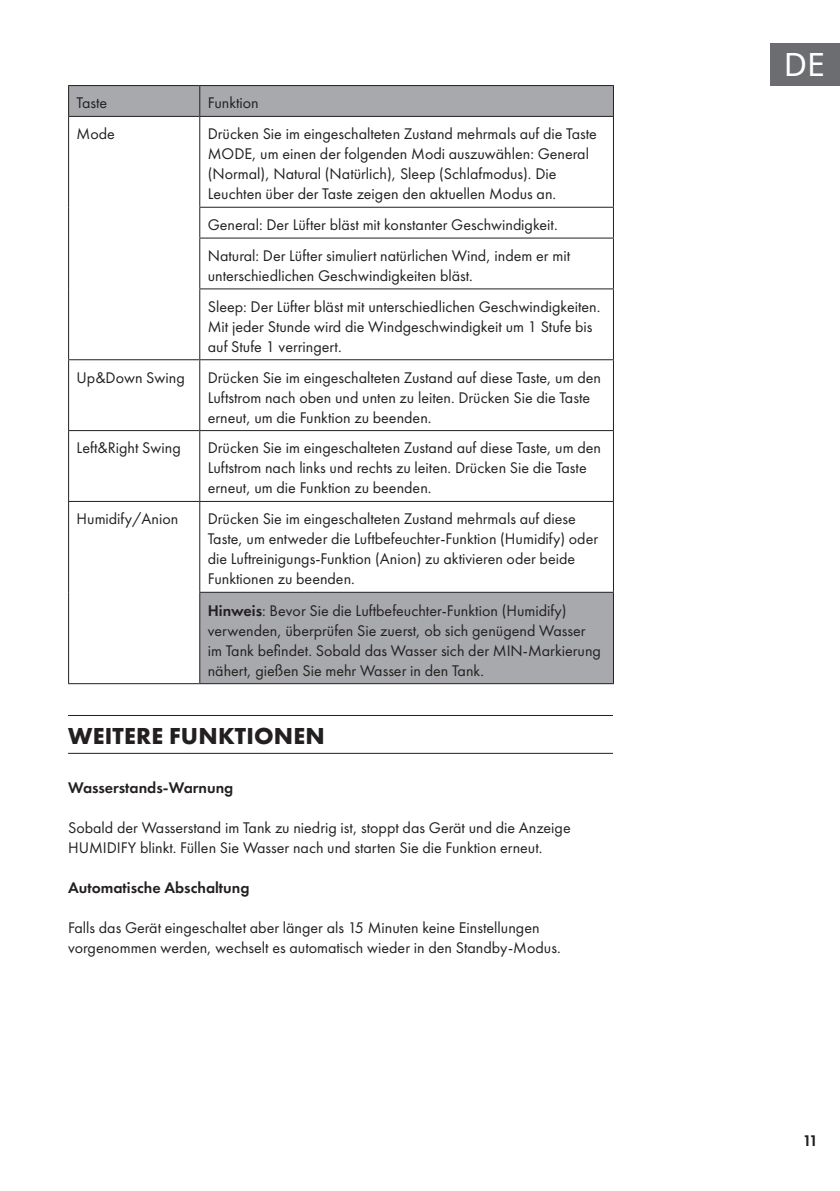
<style>
.page{position:relative;width:840px;height:1191px;background:#fff}
.page>*{position:absolute;margin:0;border:0;box-sizing:border-box;transform-origin:0 0}
.t1{font:32px "Noto Sans";color:#fff}
.Super_Headline{font:700 24px "Futura PTW08";letter-spacing:.01em;color:#231f20}
.Base_Text{font:16px/20px "Futura PTW08";color:#231f20}
.Headline{font:600 16px "Futura PTW08";color:#231f20}
.s1{font-weight:600}
</style>
<div class="page">
<div style="left:770px;top:43px;width:69px;height:42px;background:#6c6d70"></div>
<hr style="left:68px;top:715px;width:544px;height:1px;background:#231f20">
<hr style="left:68px;top:753px;width:544px;height:1px;background:#231f20">
<svg style="left:69px;top:86px;width:543px;height:597px"></svg>
<hr style="left:68px;top:85px;width:132px;height:1px;background:#231f20">
<hr style="left:68px;top:86px;width:1px;height:30px;background:#231f20">
<hr style="left:200px;top:85px;width:413px;height:1px;background:#231f20">
<hr style="left:199px;top:86px;width:1px;height:30px;background:#231f20">
<hr style="left:612px;top:86px;width:1px;height:30px;background:#231f20">
<hr style="left:68px;top:116px;width:132px;height:1px;background:#231f20">
<hr style="left:68px;top:117px;width:1px;height:90px;background:#231f20">
<hr style="left:200px;top:116px;width:413px;height:1px;background:#231f20">
<hr style="left:199px;top:117px;width:1px;height:90px;background:#231f20">
<hr style="left:612px;top:117px;width:1px;height:90px;background:#231f20">
<hr style="left:68px;top:207px;width:1px;height:31px;background:#231f20">
<hr style="left:199px;top:207px;width:414px;height:1px;background:#231f20">
<svg style="left:199px;top:208px;width:1px;height:29px"></svg>
<hr style="left:68px;top:238px;width:1px;height:51px;background:#231f20">
<hr style="left:199px;top:237px;width:414px;height:1px;background:#231f20">
<hr style="left:199px;top:238px;width:1px;height:50px;background:#231f20">
<hr style="left:612px;top:238px;width:1px;height:50px;background:#231f20">
<hr style="left:68px;top:289px;width:1px;height:70px;background:#231f20">
<hr style="left:199px;top:288px;width:414px;height:1px;background:#231f20">
<hr style="left:199px;top:289px;width:1px;height:70px;background:#231f20">
<hr style="left:612px;top:289px;width:1px;height:70px;background:#231f20">
<hr style="left:68px;top:359px;width:132px;height:1px;background:#231f20">
<hr style="left:68px;top:360px;width:1px;height:70px;background:#231f20">
<hr style="left:200px;top:359px;width:413px;height:1px;background:#231f20">
<hr style="left:199px;top:360px;width:1px;height:70px;background:#231f20">
<hr style="left:612px;top:360px;width:1px;height:70px;background:#231f20">
<hr style="left:68px;top:430px;width:132px;height:1px;background:#231f20">
<hr style="left:68px;top:431px;width:1px;height:70px;background:#231f20">
<hr style="left:200px;top:430px;width:413px;height:1px;background:#231f20">
<hr style="left:199px;top:431px;width:1px;height:70px;background:#231f20">
<hr style="left:612px;top:431px;width:1px;height:70px;background:#231f20">
<hr style="left:68px;top:501px;width:132px;height:1px;background:#231f20">
<hr style="left:68px;top:502px;width:1px;height:90px;background:#231f20">
<hr style="left:200px;top:501px;width:413px;height:1px;background:#231f20">
<hr style="left:199px;top:502px;width:1px;height:90px;background:#231f20">
<hr style="left:612px;top:502px;width:1px;height:90px;background:#231f20">
<hr style="left:68px;top:592px;width:1px;height:91px;background:#231f20">
<hr style="left:199px;top:592px;width:414px;height:1px;background:#231f20">
<hr style="left:199px;top:593px;width:1px;height:90px;background:#231f20">
<hr style="left:612px;top:593px;width:1px;height:90px;background:#231f20">
<hr style="left:68px;top:683px;width:132px;height:1px;background:#231f20">
<hr style="left:200px;top:683px;width:413px;height:1px;background:#231f20">
<p class="Base_Text" style="left:77px;top:93px;width:32px">Taste</p>
<p class="Base_Text" style="left:208px;top:93px;width:52px">Funktion</p>
<p class="Base_Text" style="left:77px;top:124px;width:40px">Mode</p>
<p class="Base_Text" style="left:208px;top:124px;width:390px">Drücken Sie im eingeschalteten Zustand mehrmals auf die Taste MODE, um einen der folgenden Modi auszuwählen: General (Normal), Natural (Natürlich), Sleep (Schlafmodus). Die Leuchten über der Taste zeigen den aktuellen Modus an.</p>
<p class="Base_Text" style="left:208px;top:215px;width:351px">General: Der Lüfter bläst mit konstanter Geschwindigkeit.</p>
<p class="Base_Text" style="left:208px;top:245px;width:363px">Natural: Der Lüfter simuliert natürlichen Wind, indem er mit unterschiedlichen Geschwindigkeiten bläst.</p>
<p class="Base_Text" style="left:208px;top:296px;width:394px">Sleep: Der Lüfter bläst mit unterschiedlichen Geschwindigkeiten.<br>Mit jeder Stunde wird die Windgeschwindigkeit um 1 Stufe bis auf Stufe 1 verringert.</p>
<p class="Base_Text" style="left:77px;top:367px;width:110px">Up&amp;Down Swing</p>
<p class="Base_Text" style="left:208px;top:367px;width:394px">Drücken Sie im eingeschalteten Zustand auf diese Taste, um den<br>Luftstrom nach oben und unten zu leiten. Drücken Sie die Taste erneut, um die Funktion zu beenden.</p>
<p class="Base_Text" style="left:77px;top:438px;width:106px">Left&amp;Right Swing</p>
<p class="Base_Text" style="left:208px;top:438px;width:394px">Drücken Sie im eingeschalteten Zustand auf diese Taste, um den<br>Luftstrom nach links und rechts zu leiten. Drücken Sie die Taste erneut, um die Funktion zu beenden.</p>
<p class="Base_Text" style="left:77px;top:509px;width:103px">Humidify/Anion</p>
<p class="Base_Text" style="left:208px;top:509px;width:391px">Drücken Sie im eingeschalteten Zustand mehrmals auf diese Taste, um entweder die Luftbefeuchter-Funktion (Humidify) oder die Luftreinigungs-Funktion (Anion) zu aktivieren oder beide Funktionen zu beenden.</p>
<p class="Base_Text" style="left:208px;top:600px;width:394px"><span class="s1">Hinweis</span>: Bevor Sie die Luftbefeuchter-Funktion (Humidify) verwenden, überprüfen Sie zuerst, ob sich genügend Wasser im Tank befindet. Sobald das Wasser sich der MIN-Markierung nähert, gießen Sie mehr Wasser in den Tank.</p>
<p class="Super_Headline" style="left:68px;top:721px;width:258px">WEITERE FUNKTIONEN</p>
<p class="Headline" style="left:68px;top:777px;width:167px">Wasserstands-Warnung</p>
<p class="Base_Text" style="left:68px;top:817px;width:504px">Sobald der Wasserstand im Tank zu niedrig ist, stoppt das Gerät und die Anzeige<br>HUMIDIFY blinkt. Füllen Sie Wasser nach und starten Sie die Funktion erneut.</p>
<p class="Headline" style="left:68px;top:877px;width:183px">Automatische Abschaltung</p>
<p class="Base_Text" style="left:68px;top:917px;width:494px">Falls das Gerät eingeschaltet aber länger als 15 Minuten keine Einstellungen vorgenommen werden, wechselt es automatisch wieder in den Standby-Modus.</p>
<h1 class="t1" style="left:783px;top:42px;width:43px">DE</h1>
<p class="Headline" style="left:802px;top:1130px;width:17px">11</p>
</div>
